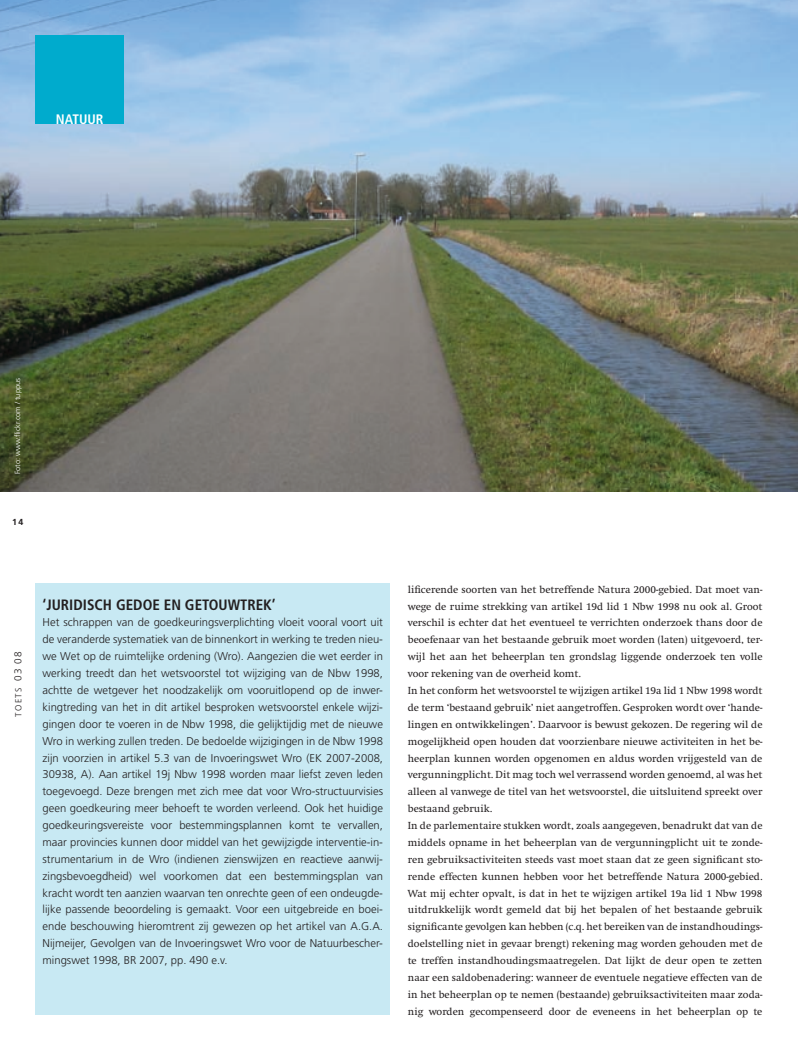
<style>
.page{position:relative;width:798px;height:1053px;background:#fff}
.page>*{position:absolute;margin:0;border:0;box-sizing:border-box;transform-origin:0 0}
._12_kaderkop{font:700 condensed 15px "Frutiger";color:#231f20}
._00_rubriek{font:700 condensed 13.75px "Frutiger";color:#fff}
._13_kadertekst{font:300 11.25px/16.9px "Frutiger";color:#231f20;text-align:justify}
.Standaard{font:10.62px/16.9px "Swift";color:#231f20;text-align:justify}
.t1{font:300 8.75px "Frutiger";letter-spacing:.14em;color:#231f20}
.t2{font:700 8.75px "Frutiger";color:#231f20}
._06_bijschrift{font:300 7.5px "Frutiger";color:#fff}
.s1{font-size:10px}
</style>
<div class="page">
<img style="left:0;top:0;width:797px;height:491px">
<div style="left:35px;top:35px;width:89px;height:89px;background:#00abcd"></div>
<div style="left:35px;top:583px;width:355px;height:431px;background:#c8e9f3"></div>
<p class="_00_rubriek" style="left:56px;top:111px;width:49px">NATUUR</p>
<p class="_06_bijschrift" style="left:13px;top:474px;width:98px;rotate:-90deg">Foto: www.flickr.com / tuppus</p>
<p class="t2" style="left:12px;top:517px;width:12px">14</p>
<p class="t1" style="left:13px;top:716px;width:67px;rotate:-90deg">TOETS <span class="s1">03 08</span></p>
<p class="_12_kaderkop" style="left:43px;top:595px;width:234px">‘JURIDISCH GEDOE EN GETOUWTREK’</p>
<p class="_13_kadertekst" style="left:43px;top:614px;width:342px">Het schrappen van de goedkeuringsverplichting vloeit vooral voort uit de veranderde systematiek van de binnenkort in werking te treden nieu&shy;we Wet op de ruimtelijke ordening (Wro). Aangezien die wet eerder in werking treedt dan het wetsvoorstel tot wijziging van de Nbw 1998, achtte de wetgever het noodzakelijk om vooruitlopend op de inwer&shy;kingtreding van het in dit artikel besproken wetsvoorstel enkele wijzi&shy;gingen door te voeren in de Nbw 1998, die gelijktijdig met de nieuwe Wro in werking zullen treden. De bedoelde wijzigingen in de Nbw 1998 zijn voorzien in artikel 5.3 van de I nvoeringswet Wro (EK 2007-2008, 30938, A). Aan artikel 19j Nbw 1998 worden maar liefst zeven leden toegevoegd. Deze brengen met zich mee dat voor Wro-structuurvisies geen goedkeuring meer behoeft te worden verleend. Ook het huidige goedkeuringsvereiste voor bestemmingsplannen komt te vervallen, maar provincies kunnen door middel van het gewijzigde interventie-in&shy;strumentarium in de Wro (indienen zienswijzen en reactieve aanwij&shy;zingsbevoegdheid) wel voorkomen dat een bestemmingsplan van kracht wordt ten aanzien waarvan ten onrechte geen of een ondeugde&shy;lijke passende beoordeling is gemaakt. Voor een uitgebreide en boei&shy;ende beschouwing hieromtrent zij gewezen op het artikel van A.G.A.<br>Nijmeijer, Gevolgen van de I nvoeringswet Wro voor de Natuurbescher&shy;mingswet 1998, BR 2007, pp. 490 e.v.</p>
<p class="Standaard" style="left:407px;top:581px;width:356px">lificerende soorten van het betreffende Natura 2000-gebied. Dat moet van&shy;wege de ruime strekking van artikel 19d lid 1 Nbw 1998 nu ook al. Groot verschil is echter dat het eventueel te verrichten onderzoek thans door de beoefenaar van het bestaande gebruik moet worden (laten) uitgevoerd, ter&shy;wijl het aan het beheerplan ten grondslag liggende onderzoek ten volle voor rekening van de overheid komt.</p>
<p class="Standaard" style="left:407px;top:682px;width:356px">In het conform het wetsvoorstel te wijzigen artikel 19a lid 1 Nbw 1998 wordt de term ‘bestaand gebruik’ niet aangetroffen. Gesproken wordt over ‘hande&shy;lingen en ontwikkelingen’. Daarvoor is bewust gekozen. De regering wil de mogelijkheid open houden dat voorzienbare nieuwe activiteiten in het be&shy;heerplan kunnen worden opgenomen en aldus worden vrijgesteld van de vergunningplicht. Dit mag toch wel verrassend worden genoemd, al was het alleen al vanwege de titel van het wetsvoorstel, die uitsluitend spreekt over bestaand gebruik.</p>
<p class="Standaard" style="left:407px;top:817px;width:356px">In de parlementaire stukken wordt, zoals aangegeven, benadrukt dat van de middels opname in het beheerplan van de vergunningplicht uit te zonde&shy;ren gebruiksactiviteiten steeds vast moet staan dat ze geen significant sto&shy;rende effecten kunnen hebben voor het betreffende Natura 2000-gebied.<br>Wat mij echter opvalt, is dat in het te wijzigen artikel 19a lid 1 Nbw 1998 uitdrukkelijk wordt gemeld dat bij het bepalen of het bestaande gebruik significante gevolgen kan hebben (c.q. het bereiken van de instandhoudings&shy;doelstelling niet in gevaar brengt) rekening mag worden gehouden met de te treffen instandhoudingsmaatregelen. Dat lijkt de deur open te zetten naar een saldobenadering: wanneer de eventuele negatieve effecten van de in het beheerplan op te nemen (bestaande) gebruiksactiviteiten maar zoda&shy;nig worden gecompenseerd door de eveneens in het beheerplan op te</p>
</div>
